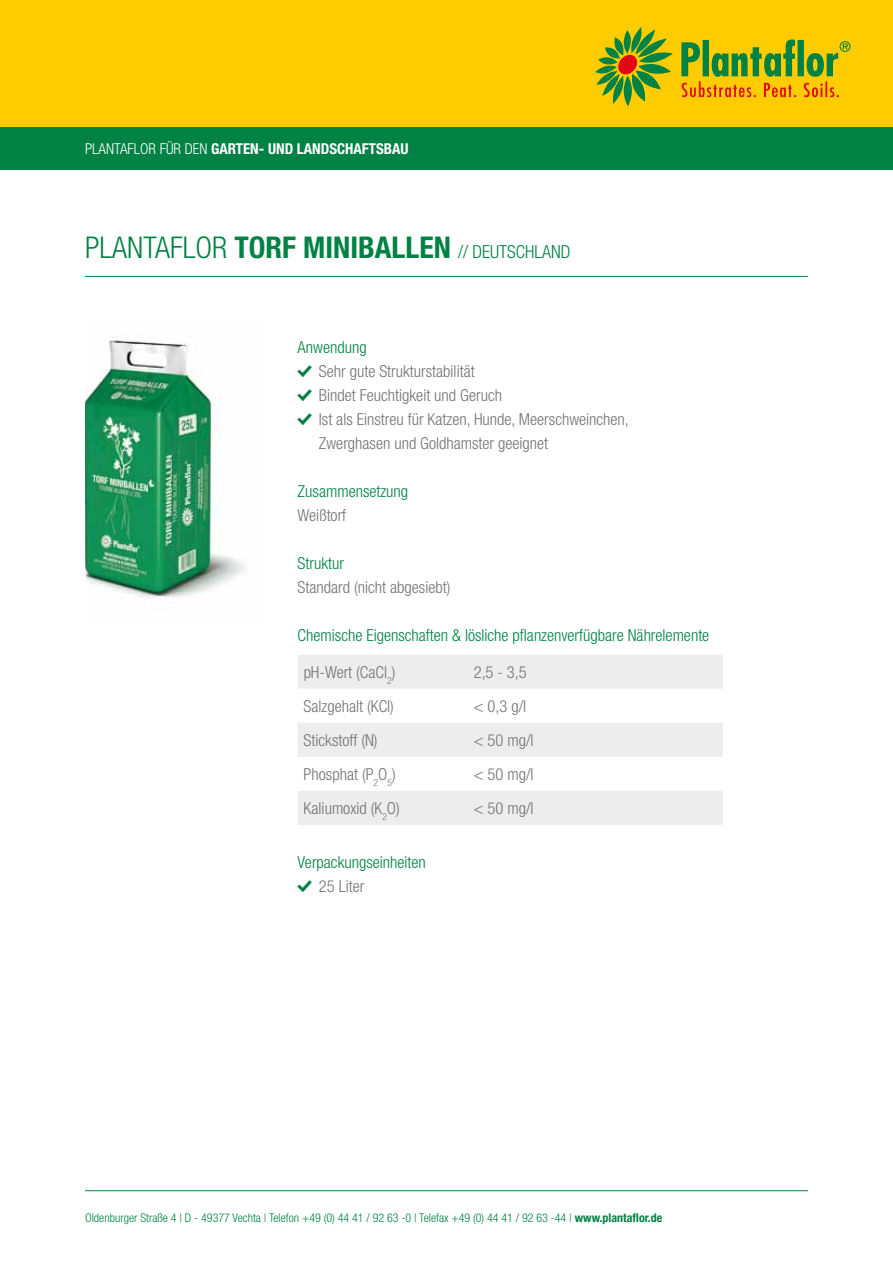
<style>
.page{position:relative;width:893px;height:1263px;background:#fff}
.page>*{position:absolute;margin:0;border:0;box-sizing:border-box;transform-origin:0 0}
.t1{font:700 condensed 30px "Helvetica Neue";color:#008244}
.t2{font:300 condensed 16.5px/24px "Helvetica Neue";color:#747373}
.t3{font:300 condensed 16.5px "Helvetica Neue";color:#008244}
.t4{font:700 condensed 15px "Helvetica Neue";color:#fff}
.t5{font:300 condensed 12px "Helvetica Neue";color:#008244}
.s1{font-weight:300}
.s2{font-weight:300;font-size:18px}
.s3{font-weight:700}
</style>
<div class="page">
<div style="left:0;top:0;width:893px;height:128px;background:#fc0"></div>
<svg style="left:595px;top:27px;width:78px;height:79px"></svg>
<svg style="left:681px;top:39px;width:169px;height:58px"></svg>
<div style="left:0;top:128px;width:893px;height:42px;background:#008244"></div>
<hr style="left:85px;top:1190px;width:723px;height:1px;background:#008244">
<hr style="left:85px;top:276px;width:723px;height:1px;background:#008244">
<img style="left:85px;top:337px;width:159px;height:263px">
<svg style="left:298px;top:655px;width:425px;height:170px;fill:#ededed"></svg>
<p class="t4" style="left:85px;top:140px;width:325px"><span class="s1">PLANTAFLOR FÜR DEN</span> GARTEN- UND LANDSCHAFTSBAU</p>
<h1 class="t1" style="left:85px;top:229px;width:487px"><span class="s1">PLANTAFLOR</span> TORF MINIBALLEN <span class="s2">// DEUTSCHLAND</span></h1>
<p class="t3" style="left:298px;top:338px;width:71px">Anwendung</p>
<p class="t2" style="left:319px;top:359px;width:311px">Sehr gute Strukturstabilität<br>Bindet Feuchtigkeit und Geruch<br>Ist als Einstreu für Katzen, Hunde, Meerschweinchen, Zwerghasen und Goldhamster geeignet</p>
<p class="t3" style="left:298px;top:482px;width:112px">Zusammensetzung</p>
<p class="t2" style="left:298px;top:503px;width:50px">Weißtorf</p>
<p class="t3" style="left:298px;top:554px;width:48px">Struktur</p>
<p class="t2" style="left:298px;top:575px;width:154px">Standard (nicht abgesiebt)</p>
<p class="t3" style="left:298px;top:626px;width:413px">Chemische Eigenschaften &amp; lösliche pflanzenverfügbare Nährelemente</p>
<p class="t2" style="left:304px;top:660px;width:93px">pH-Wert (CaCl<sub>2</sub>)</p>
<p class="t2" style="left:474px;top:660px;width:55px">2,5 - 3,5</p>
<p class="t2" style="left:304px;top:694px;width:92px">Salzgehalt (KCl)</p>
<p class="t2" style="left:474px;top:694px;width:54px">&lt; 0,3 g/l</p>
<p class="t2" style="left:304px;top:728px;width:75px">Stickstoff (N)</p>
<p class="t2" style="left:474px;top:728px;width:61px">&lt; 50 mg/l</p>
<p class="t2" style="left:304px;top:762px;width:94px">Phosphat (P<sub>2</sub>O<sub>5</sub>)</p>
<p class="t2" style="left:474px;top:762px;width:61px">&lt; 50 mg/l</p>
<p class="t2" style="left:304px;top:796px;width:98px">Kaliumoxid (K<sub>2</sub>O)</p>
<p class="t2" style="left:474px;top:796px;width:61px">&lt; 50 mg/l</p>
<p class="t3" style="left:298px;top:852px;width:130px">Verpackungseinheiten</p>
<p class="t2" style="left:319px;top:874px;width:47px">25 Liter</p>
<p class="t5" style="left:85px;top:1210px;width:579px">Oldenburger Straße 4 | D - 49377 Vechta | Telefon +49 (0) 44 41 / 92 63 -0 | Telefax +49 (0) 44 41 / 92 63 -44 | <span class="s3">www.plantaflor.de</span></p>
</div>
